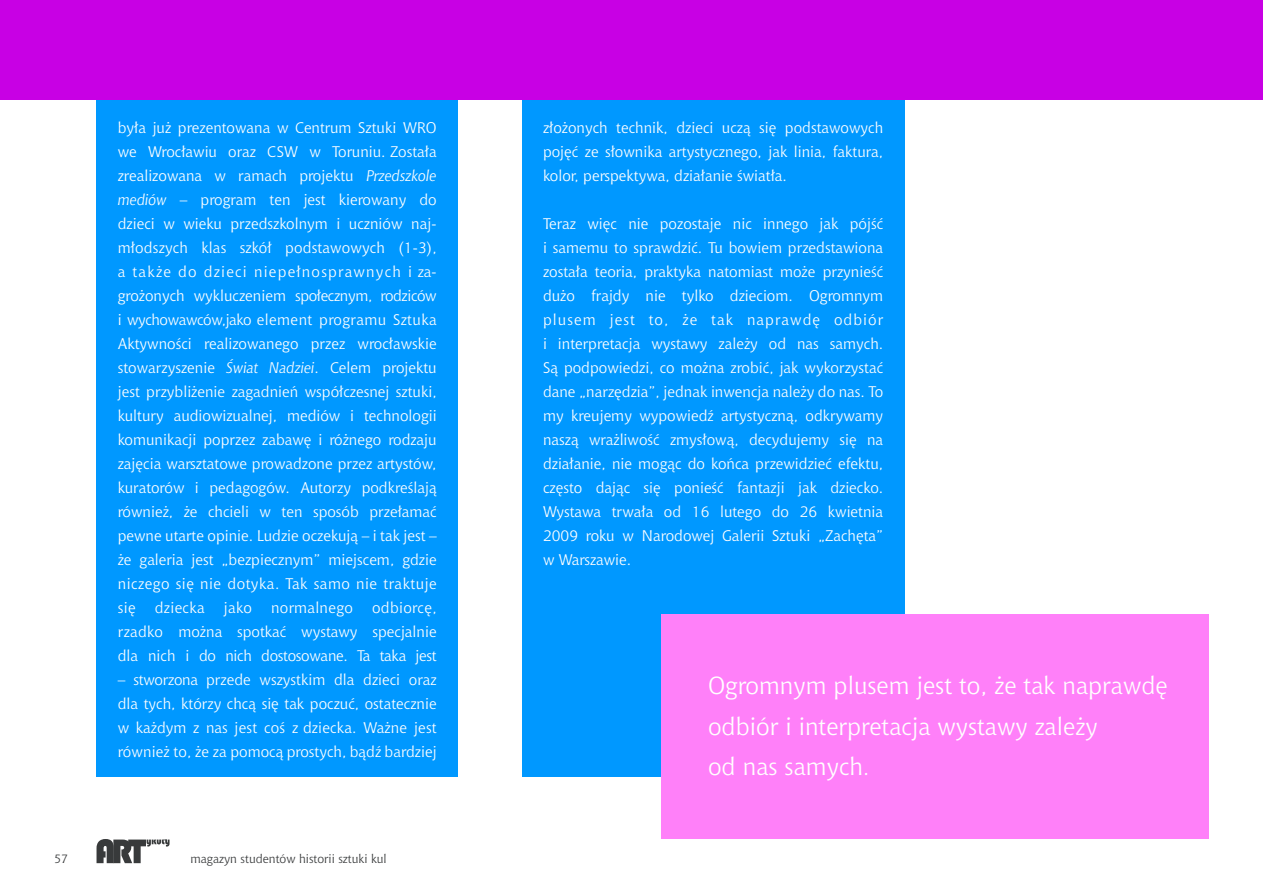
<style>
.page{position:relative;width:1263px;height:893px;background:#fff}
.page>*{position:absolute;margin:0;border:0;box-sizing:border-box;transform-origin:0 0}
.t1{font:24px/40.5px "Chianti PL";color:#fff}
.t2{font:15px/24px "Chianti PL";color:#fff;text-align:justify}
.t3{font:15px "Chianti PL";letter-spacing:.02em;color:#fff}
.t4{font:12px "Chianti PL";color:#383a3b}
.s1{font-style:italic}
.s2{font-size:21px}
</style>
<div class="page">
<div style="left:97px;top:72px;width:361px;height:705px;background:#0098ff"></div>
<div style="left:0;top:0;width:1263px;height:100px;background:#c800e4"></div>
<svg style="left:97px;top:839px;width:73px;height:24px"></svg>
<div style="left:522px;top:100px;width:382px;height:677px;background:#0098ff"></div>
<div style="left:661px;top:614px;width:548px;height:225px;background:#ff80f9"></div>
<p class="t2" style="left:118px;top:116px;width:320px">była już prezentowana w Centrum Sztuki WRO we Wrocławiu oraz CSW w Toruniu. Została zrealizowana w ramach projektu <span class="s1">Przedszkole mediów</span> – program ten jest kierowany do dzieci w wieku przedszkolnym i uczniów naj&shy;młodszych klas szkół podstawowych (1-3), a także do dzieci niepełnosprawnych i za&shy;grożonych wykluczeniem społecznym, rodziców i wychowawców,jako element programu Sztuka Aktywności realizowanego przez wrocławskie stowarzyszenie <span class="s1">Świat Nadziei</span>. Celem projektu jest przybliżenie zagadnień współczesnej sztuki, kultury audiowizualnej, mediów i technologii komunikacji poprzez zabawę i różnego rodzaju zajęcia warsztatowe prowadzone przez artystów, kuratorów i pedagogów. Autorzy podkreślają również, że chcieli w ten sposób przełamać pewne utarte opinie. Ludzie oczekują – i tak jest – że galeria jest „bezpiecznym” miejscem, gdzie niczego się nie dotyka. Tak samo nie traktuje się</p>
<p class="t2" style="left:118px;top:596px;width:320px;text-indent:254px">odbiorcę, rzadko można spotkać wystawy specjalnie dla nich i do nich dostosowane. Ta taka jest</p>
<p class="t2" style="left:118px;top:668px;width:320px">– stworzona przede wszystkim dla dzieci oraz dla tych, którzy chcą się tak poczuć, ostatecznie w każdym z nas jest coś z dziecka. Ważne jest również to, że za pomocą prostych, bądź bardziej</p>
<p class="t3" style="left:155px;top:599px;width:51px">dziecka</p>
<p class="t2" style="left:224px;top:596px;width:29px">jako</p>
<p class="t3" style="left:271px;top:599px;width:83px">normalnego</p>
<p class="t4" style="left:54px;top:852px;width:16px">57</p>
<p class="t4" style="left:190px;top:852px;width:198px">magazyn studentów historii sztuki kul</p>
<p class="t2" style="left:543px;top:116px;width:342px">złożonych technik, dzieci uczą się podstawowych pojęć ze słownika artystycznego, jak linia, faktura, kolor, perspektywa, działanie światła.</p>
<p class="t2" style="left:543px;top:212px;width:342px">Teraz więc nie pozostaje nic innego jak pójść i samemu to sprawdzić. Tu bowiem przedstawiona została teoria, praktyka natomiast może przynieść dużo frajdy nie tylko dzieciom. Ogromnym plusem jest to, że tak naprawdę odbiór i interpretacja wystawy zależy od nas samych.<br>Są podpowiedzi, co można zrobić, jak wykorzystać dane „narzędzia”, jednak inwencja należy do nas. To my kreujemy wypowiedź artystyczną, odkrywamy naszą wrażliwość zmysłową, decydujemy się na działanie, nie mogąc do końca przewidzieć efektu, często dając się ponieść fantazji jak dziecko.<br>Wystawa trwała od 16 lutego do 26 kwietnia 2009 roku w Narodowej Galerii Sztuki „Zachęta” w Warszawie.</p>
<h1 class="t1" style="left:708px;top:665px;width:461px">Ogromnym plusem jest to, że tak naprawdę odbiór i interpretacja wystawy zależy<br>od nas samych<span class="s2">.</span></h1>
</div>
